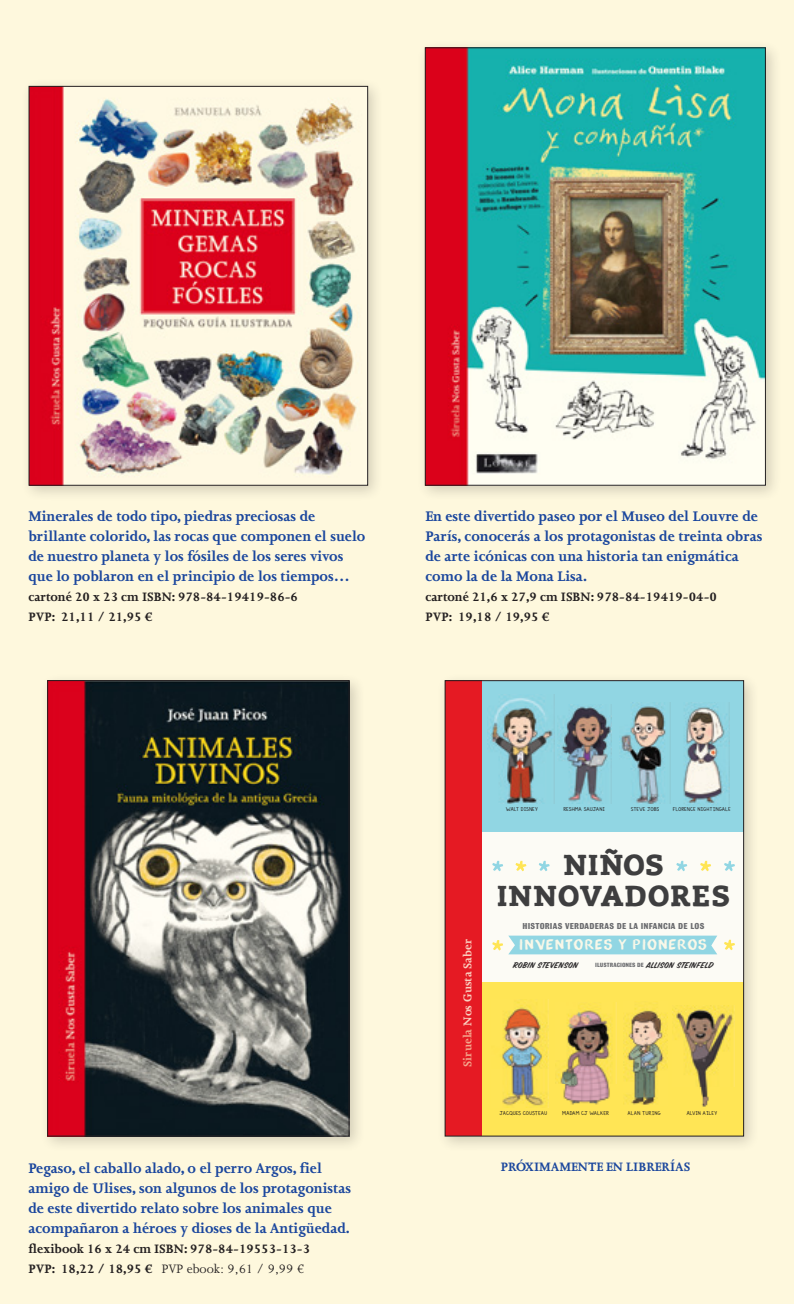
<style>
.page{position:relative;width:794px;height:1304px;background:#fef8dd}
.page>*{position:absolute;margin:0;border:0;box-sizing:border-box;transform-origin:0 0}
.t1{font:28.6px/30.6px "Lev Serif Handcut";letter-spacing:.04em;color:#3e3e3f;text-align:center}
.TEXTO{font:700 16px/20px "Joanna MT Std";color:#1a469d}
.TECNICA{font:700 14px "Joanna MT Std";color:#231f20}
.TECNICA-2{font:14px "Joanna MT Std";color:#231f20}
.TECNICA-3{font:700 14px "Joanna MT Std";color:#1a469d}
.t2{font:13.6px "appopaint";letter-spacing:.095em;color:#f9f8e9}
.t3{font:700 13px "Joanna MT Std";color:#fad0c0}
.t4{font:9.2px "Sign Painter House Brush";letter-spacing:.025em;color:#312f30}
.t5{font:700 9.2px "Bulldog";letter-spacing:.02em;color:#6c6d70}
.t6{font:5.6px "Cats Body";color:#231f20}
.s1{font-weight:700}
.s2{color:#f4a78d}
.s3{font-family:"Bulldog";font-weight:700;font-size:6.4px;color:#6c6d70}
</style>
<div class="page">
<hr style="left:793px;top:0;width:1px;height:1304px;background:#f0d74a">
<div style="left:21px;top:78px;width:363px;height:424px;background:#231f20;opacity:.2"></div>
<img style="left:31px;top:88px;width:335px;height:396px">
<div style="left:29px;top:86px;width:339px;height:400px;border:1px solid #231f20"></div>
<div style="left:40px;top:672px;width:326px;height:481px;background:#231f20;opacity:.2"></div>
<img style="left:49px;top:682px;width:298px;height:452px">
<div style="left:47px;top:680px;width:302px;height:456px;border:1px solid #231f20"></div>
<div style="left:436px;top:672px;width:324px;height:481px;background:#231f20;opacity:.2"></div>
<div style="left:445px;top:823px;width:298px;height:168px;background:#fcfbf5"></div>
<div style="left:445px;top:983px;width:298px;height:153px;background:#ffe555"></div>
<div style="left:445px;top:681px;width:298px;height:151px;background:#91d6e3"></div>
<div style="left:445px;top:681px;width:37px;height:455px;background:#e51a23"></div>
<svg style="left:724px;top:940px;width:11px;height:10px"></svg>
<svg style="left:492px;top:936px;width:225px;height:18px;background:#9bd9e2"></svg>
<svg style="left:724px;top:861px;width:11px;height:10px"></svg>
<svg style="left:676px;top:861px;width:11px;height:10px"></svg>
<svg style="left:700px;top:861px;width:11px;height:10px"></svg>
<svg style="left:539px;top:861px;width:10px;height:10px"></svg>
<svg style="left:492px;top:861px;width:11px;height:10px"></svg>
<svg style="left:515px;top:861px;width:11px;height:10px"></svg>
<img style="left:625px;top:1008px;width:43px;height:97px">
<img style="left:674px;top:1006px;width:59px;height:101px">
<img style="left:683px;top:704px;width:46px;height:100px">
<img style="left:502px;top:1002px;width:45px;height:104px">
<img style="left:557px;top:1008px;width:56px;height:97px">
<img style="left:560px;top:704px;width:51px;height:98px">
<img style="left:621px;top:702px;width:45px;height:101px">
<img style="left:490px;top:695px;width:65px;height:108px">
<div style="left:445px;top:680px;width:299px;height:456px;border:1px solid #231f20"></div>
<div style="left:417px;top:40px;width:364px;height:462px;background:#231f20;opacity:.2"></div>
<img style="left:427px;top:50px;width:336px;height:433px">
<p class="TEXTO" style="left:28px;top:506px;width:338px">Minerales de todo tipo, piedras preciosas de brillante colorido, las rocas que componen el suelo de nuestro planeta y los fósiles de los seres vivos que lo poblaron en el principio de los tiempos…</p>
<p class="TECNICA" style="left:28px;top:589px;width:271px">cartoné 20 x 23 cm ISBN: 978-84-19419-86-6</p>
<p class="TECNICA" style="left:28px;top:609px;width:125px">PVP: 21,11 / 21,95 €</p>
<p class="TEXTO" style="left:425px;top:506px;width:338px">En este divertido paseo por el Museo del Louvre de París, conocerás a los protagonistas de treinta obras de arte icónicas con una historia tan enigmática como la de la Mona Lisa.</p>
<p class="TECNICA" style="left:425px;top:589px;width:293px">cartoné 21,6 x 27,9 cm ISBN: 978-84-19419-04-0</p>
<p class="TECNICA" style="left:425px;top:609px;width:125px">PVP: 19,18 / 19,95 €</p>
<p class="TEXTO" style="left:28px;top:1158px;width:324px">Pegaso, el caballo alado, o el perro Argos, fiel amigo de Ulises, son algunos de los protagonistas de este divertido relato sobre los animales que acompañaron a héroes y dioses de la Antigüedad.</p>
<p class="TECNICA" style="left:28px;top:1241px;width:283px">flexibook 16 x 24 cm ISBN: 978-84-19553-13-3</p>
<p class="TECNICA-2" style="left:28px;top:1261px;width:277px"><span class="s1">PVP: 18,22 / 18,95 €</span> PVP ebook: 9,61 / 9,99 €</p>
<p class="t3" style="left:461px;top:1067px;width:129px;rotate:-90deg"><span class="s2">Siruela</span> Nos Gusta Saber</p>
<p class="t6" style="left:506px;top:806px;width:34px">WALT DISNEY</p>
<p class="t6" style="left:673px;top:805px;width:60px">FLORENCE NIGHTINGALE</p>
<p class="t6" style="left:564px;top:806px;width:43px">RESHMA SAUJANI</p>
<p class="t6" style="left:631px;top:806px;width:30px">STEVE JOBS</p>
<p class="t1" style="left:497px;top:850px;width:234px">NIÑOS<br>INNOVADORES</p>
<p class="t5" style="left:522px;top:921px;width:183px">HISTORIAS VERDADERAS DE LA INFANCIA DE LOS</p>
<p class="t2" style="left:520px;top:937px;width:188px">INVENTORES Y PIONEROS</p>
<p class="t4" style="left:513px;top:960px;width:66px">ROBIN STEVENSON</p>
<p class="t4" style="left:595px;top:960px;width:120px"><span class="s3">ILUSTRACIONES DE</span> ALLISON STEINFELD</p>
<p class="t6" style="left:562px;top:1110px;width:48px">MADAM CJ WALKER</p>
<p class="t6" style="left:500px;top:1110px;width:49px">JACQUES COUSTEAU</p>
<p class="t6" style="left:686px;top:1110px;width:32px">ALVIN AILEY</p>
<p class="t6" style="left:628px;top:1110px;width:35px">ALAN TURING</p>
<p class="TECNICA-3" style="left:500px;top:1160px;width:191px">PRÓXIMAMENTE EN LIBRERÍAS</p>
</div>
